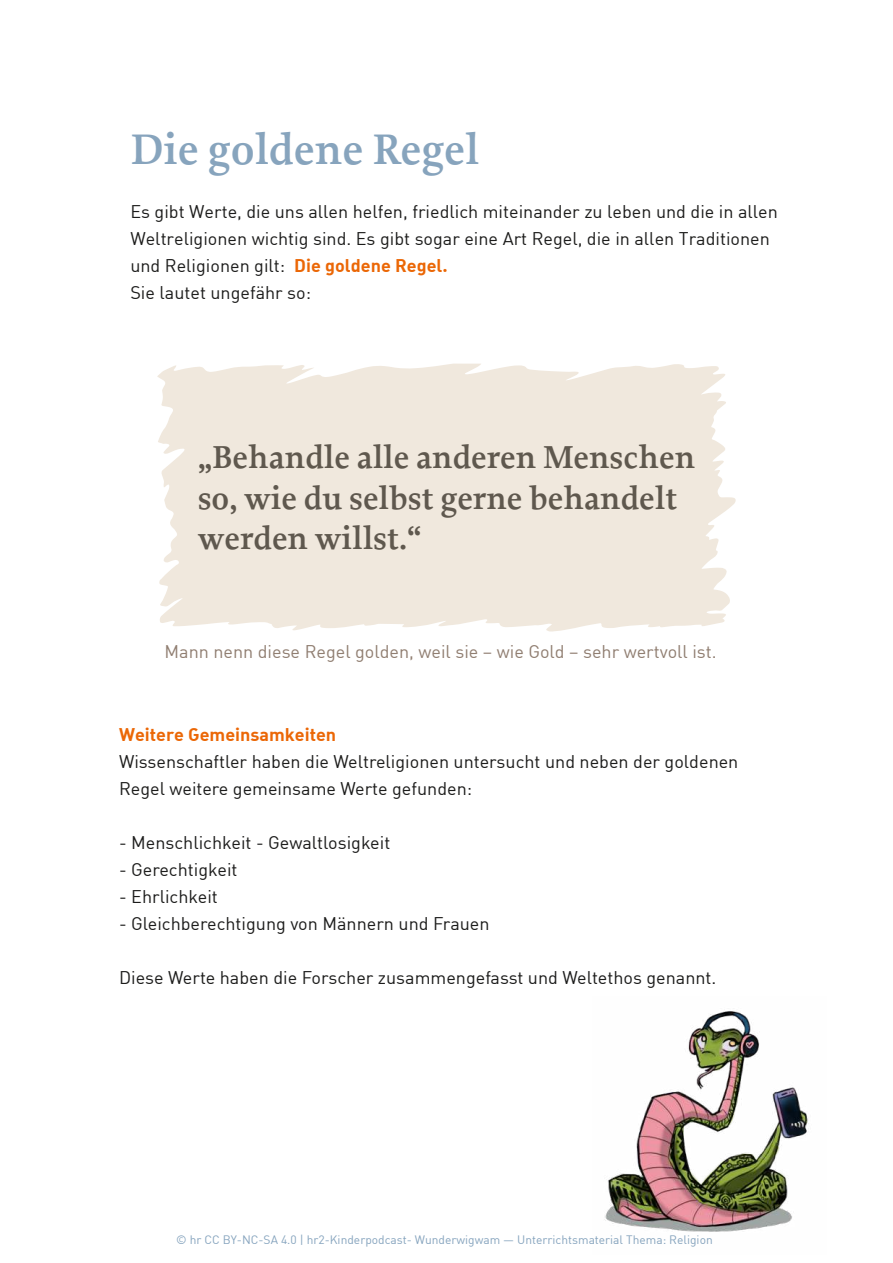
<style>
.page{position:relative;width:893px;height:1263px;background:#fff}
.page>*{position:absolute;margin:0;border:0;box-sizing:border-box;transform-origin:0 0}
.t1{font:600 45px "Proforma";color:#87a4bd}
.t2{font:600 33.45px/40.3px "Proforma";color:#5f584e}
.t3{font:18px/27px "DIN";color:#1c1c1b}
.t4{font:18px "DIN";color:#907e71}
.t5{font:18px "DIN Bold Alternate";color:#eb6706}
.t6{font:12px "DIN";color:#86a4be}
.s1{font-family:"DIN Bold Alternate";color:#eb6706}
</style>
<div class="page">
<svg style="left:157px;top:364px;width:579px;height:267px;background:#f1e9df"></svg>
<img style="left:604px;top:1011px;width:205px;height:221px">
<h1 class="t1" style="left:130px;top:130px;width:351px">Die goldene Regel</h1>
<p class="t3" style="left:130px;top:200px;width:649px">Es gibt Werte, die uns allen helfen, friedlich miteinander zu leben und die in allen Weltreligionen wichtig sind. Es gibt sogar eine Art Regel, die in allen Traditionen und Religionen gilt: <span class="s1">Die goldene Regel.<br></span>Sie lautet ungefähr so:</p>
<h2 class="t2" style="left:198px;top:440px;width:499px">„Behandle alle anderen Menschen so, wie du selbst gerne behandelt werden willst.“</h2>
<p class="t4" style="left:165px;top:643px;width:553px">Mann nenn diese Regel golden, weil sie – wie Gold – sehr wertvoll ist.</p>
<p class="t5" style="left:119px;top:727px;width:219px">Weitere Gemeinsamkeiten</p>
<p class="t3" style="left:119px;top:749px;width:621px">Wissenschaftler haben die Weltreligionen untersucht und neben der goldenen<br>Regel weitere gemeinsame Werte gefunden:</p>
<p class="t3" style="left:119px;top:830px;width:273px">- Menschlichkeit - Gewaltlosigkeit</p>
<p class="t3" style="left:119px;top:857px;width:120px">- Gerechtigkeit</p>
<p class="t3" style="left:119px;top:884px;width:100px">- Ehrlichkeit</p>
<p class="t3" style="left:119px;top:911px;width:372px">- Gleichberechtigung von Männern und Frauen</p>
<p class="t3" style="left:119px;top:965px;width:599px">Diese Werte haben die Forscher zusammengefasst und Weltethos genannt.</p>
<p class="t6" style="left:176px;top:1234px;width:538px">© hr CC BY-NC-SA 4.0 | hr2-Kinderpodcast- Wunderwigwam — Unterrichtsmaterial Thema: Religion</p>
</div>
